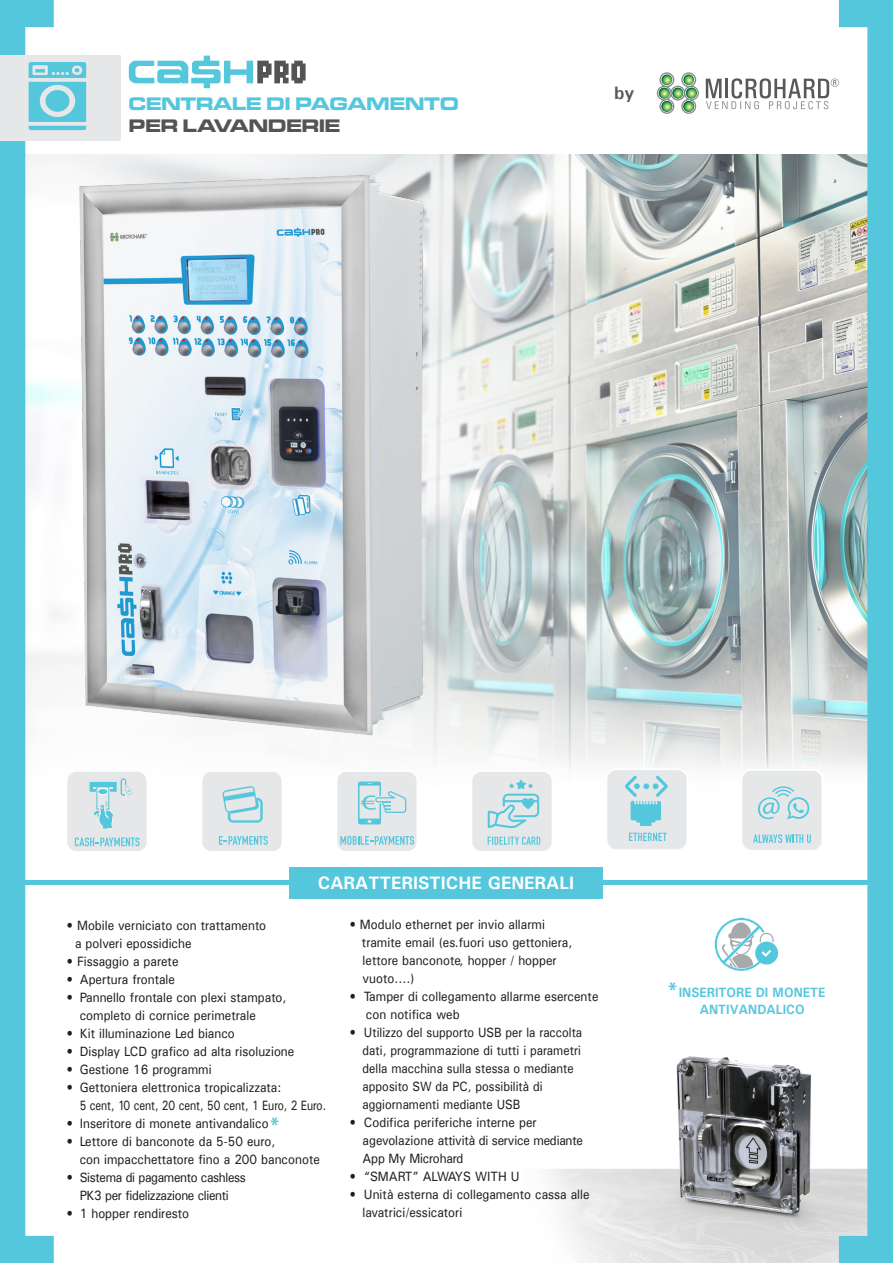
<style>
.page{position:relative;width:893px;height:1263px;background:#fff}
.page>*{position:absolute;margin:0;border:0;box-sizing:border-box;transform-origin:0 0}
.t1{font:700 21px "Univers";color:#55c7dd;scale:.94 1}
.t2{font:700 expanded 18.9px "Microgramma D";letter-spacing:.01em;color:#55c7dd}
.t3{font:700 expanded 18.9px "Microgramma D";letter-spacing:.01em;color:#545454}
.t4{font:700 18px "Univers";color:#fff}
.t5{font:700 18px "Univers";color:#57585a}
.t6{font:13.5px/18px "Univers";color:#231f20;scale:.9 1}
.t7{font:13.5px/18px "Univers";letter-spacing:-.03em;color:#231f20;text-align:center;scale:.9 1}
.t8{font:700 13.5px/16.5px "Univers";color:#55c7dd;scale:.94 1}
.s1{font-size:21px}
</style>
<div class="page">
<img style="left:549px;top:1056px;width:290px;height:207px">
<svg style="left:656px;top:72px;width:43px;height:42px"></svg>
<svg style="left:706px;top:78px;width:133px;height:31px"></svg>
<img style="left:54px;top:154px;width:785px;height:615px">
<svg style="left:0;top:0;width:54px;height:1263px;fill:#55c7dd"></svg>
<svg style="left:839px;top:0;width:54px;height:1263px"></svg>
<div style="left:0;top:55px;width:120px;height:85px;background:#e6e7e9"></div>
<img style="left:75px;top:159px;width:383px;height:594px">
<svg style="left:129px;top:56px;width:177px;height:32px"></svg>
<svg style="left:29px;top:62px;width:57px;height:68px"></svg>
<div style="left:606px;top:769px;width:81px;height:81px;background:#e6e7e9;border-radius:10px"></div>
<div style="left:606px;top:768px;width:82px;height:83px;border:2px solid #fff;border-radius:10px"></div>
<svg style="left:625px;top:775px;width:43px;height:51px"></svg>
<svg style="left:629px;top:833px;width:38px;height:8px"></svg>
<div style="left:741px;top:770px;width:81px;height:81px;background:#e6e7e9;border-radius:10px"></div>
<div style="left:740px;top:769px;width:83px;height:83px;border:2px solid #fff;border-radius:10px"></div>
<svg style="left:758px;top:786px;width:51px;height:33px"></svg>
<svg style="left:753px;top:834px;width:58px;height:9px"></svg>
<div style="left:471px;top:771px;width:81px;height:81px;background:#e6e7e9;border-radius:10px"></div>
<div style="left:471px;top:770px;width:82px;height:83px;border:2px solid #fff;border-radius:10px"></div>
<svg style="left:488px;top:836px;width:52px;height:9px"></svg>
<svg style="left:487px;top:779px;width:52px;height:49px"></svg>
<div style="left:336px;top:771px;width:81px;height:81px;background:#e6e7e9;border-radius:10px"></div>
<div style="left:336px;top:770px;width:82px;height:83px;border:2px solid #fff;border-radius:10px"></div>
<svg style="left:358px;top:781px;width:48px;height:43px"></svg>
<svg style="left:340px;top:836px;width:74px;height:9px"></svg>
<div style="left:66px;top:771px;width:81px;height:81px;background:#e6e7e9;border-radius:10px"></div>
<div style="left:66px;top:770px;width:82px;height:83px;border:2px solid #fff;border-radius:10px"></div>
<div style="left:88px;top:780px;width:30px;height:13px;border:1px solid #e6e7e9"></div>
<svg style="left:75px;top:781px;width:65px;height:65px"></svg>
<div style="left:201px;top:771px;width:81px;height:81px;background:#e6e7e9;border-radius:10px"></div>
<div style="left:201px;top:770px;width:82px;height:83px;border:2px solid #fff;border-radius:10px"></div>
<svg style="left:219px;top:836px;width:49px;height:9px"></svg>
<svg style="left:222px;top:786px;width:41px;height:37px"></svg>
<hr style="left:15px;top:880px;width:291px;height:4px;background:#55c7dd">
<hr style="left:599px;top:880px;width:290px;height:4px;background:#55c7dd">
<div style="left:290px;top:867px;width:313px;height:32px;background:#55c7dd"></div>
<svg style="left:714px;top:917px;width:64px;height:54px"></svg>
<p class="t2" style="left:129px;top:91px;width:331px">CENTRALE DI PAGAMENTO</p>
<p class="t3" style="left:129px;top:113px;width:213px">PER LAVANDERIE</p>
<p class="t5" style="left:614px;top:82px;width:22px">by</p>
<p class="t4" style="left:318px;top:871px;width:258px">CARATTERISTICHE GENERALI</p>
<p class="t6" style="left:350px;top:915px;width:218px">• Modulo ethernet per invio allarmi</p>
<p class="t6" style="left:362px;top:933px;width:235px">tramite email (es.fuori uso gettoniera, lettore banconote, hopper / hopper vuoto….)</p>
<p class="t6" style="left:350px;top:987px;width:278px">• Tamper di collegamento allarme esercente</p>
<p class="t6" style="left:366px;top:1005px;width:106px">con notifica web</p>
<p class="t6" style="left:363px;top:1023px;width:245px;text-indent:-13px">• Utilizzo del supporto USB per la raccolta dati, programmazione di tutti i parametri della macchina sulla stessa o mediante apposito SW da PC, possibilità di aggiornamenti mediante USB</p>
<p class="t6" style="left:363px;top:1113px;width:246px;text-indent:-13px">• Codifica periferiche interne per agevolazione attività di service mediante<br>App My Microhard</p>
<p class="t6" style="left:350px;top:1167px;width:190px">• “SMART” ALWAYS WITH U</p>
<p class="t6" style="left:363px;top:1185px;width:254px;text-indent:-13px">• Unità esterna di collegamento cassa alle lavatrici/essicatori</p>
<p class="t6" style="left:67px;top:916px;width:223px">• Mobile verniciato con trattamento</p>
<p class="t6" style="left:75px;top:934px;width:131px">a polveri epossidiche</p>
<p class="t6" style="left:67px;top:952px;width:126px">• Fissaggio a parete</p>
<p class="t6" style="left:67px;top:970px;width:122px">• Apertura frontale</p>
<p class="t6" style="left:80px;top:988px;width:231px;text-indent:-13px">• Pannello frontale con plexi stampato, completo di cornice perimetrale</p>
<p class="t6" style="left:67px;top:1024px;width:188px">• Kit illuminazione Led bianco</p>
<p class="t6" style="left:67px;top:1042px;width:254px">• Display LCD grafico ad alta risoluzione</p>
<p class="t6" style="left:67px;top:1060px;width:162px">• Gestione 16 programmi</p>
<p class="t6" style="left:80px;top:1078px;width:275px;text-indent:-13px">• Gettoniera elettronica tropicalizzata:<br>5 cent, 10 cent, 20 cent, 50 cent, 1 Euro, 2 Euro.</p>
<p class="t6" style="left:67px;top:1114px;width:226px">• Inseritore di monete antivandalico</p>
<p class="t6" style="left:80px;top:1132px;width:268px;text-indent:-13px">• Lettore di banconote da 5-50 euro,<br>con impacchettatore fino a 200 banconote</p>
<p class="t7" style="left:67px;top:1168px;width:200px">• Sistema di pagamento cashless<br>PK3 per fidelizzazione clienti</p>
<p class="t6" style="left:67px;top:1204px;width:137px">• 1 hopper rendiresto</p>
<p class="t1" style="left:268px;top:1111px;width:15px">*</p>
<p class="t8" style="left:700px;top:984px;width:135px;text-indent:-33px"><span class="s1">*</span>INSERITORE DI MONETE<br>ANTIVANDALICO</p>
</div>
